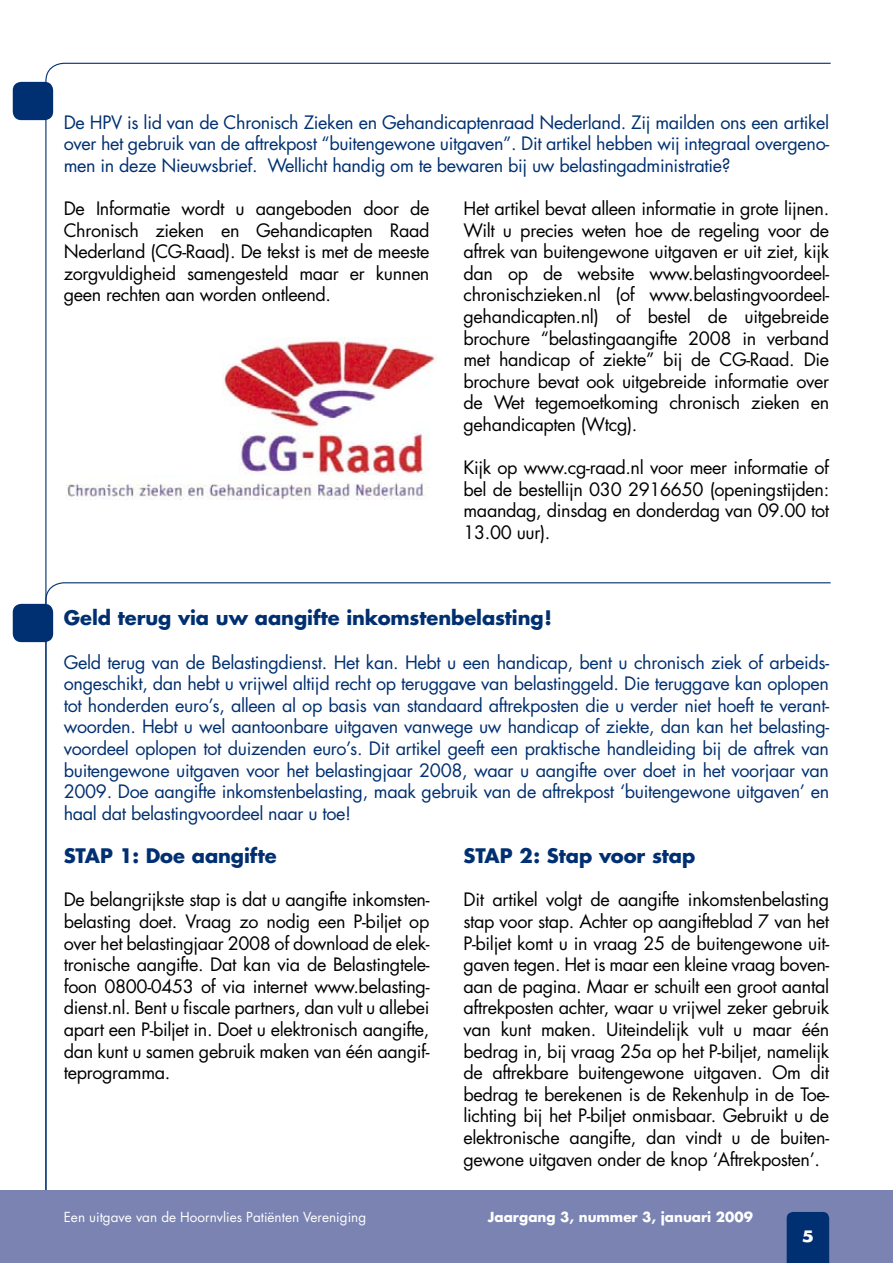
<style>
.page{position:relative;width:893px;height:1263px;background:#fff}
.page>*{position:absolute;margin:0;border:0;box-sizing:border-box;transform-origin:0 0}
.t1{font:700 19.5px "Futura";letter-spacing:-.005em;color:#003071}
.t2{font:18px/21.6px "Futura";letter-spacing:-.02em;color:#000;text-align:justify}
.t3{font:18px/21.6px "Futura";letter-spacing:-.02em;color:#003071;text-align:justify}
.t4{font:700 15.3px "Futura";color:#fff;scale:1.18 1}
.t5{font:13.5px "Futura";color:#fff}
.t6{font:700 13.5px "Futura";color:#fff}
</style>
<div class="page">
<svg style="left:45px;top:582px;width:787px;height:609px"></svg>
<div style="left:13px;top:82px;width:40px;height:38px;background:#003071;border-radius:9px"></div>
<div style="left:13px;top:604px;width:40px;height:38px;background:#003071;border-radius:9px"></div>
<img style="left:67px;top:337px;width:370px;height:163px">
<div style="left:0;top:1191px;width:893px;height:72px;background:#7a83b2"></div>
<div style="left:787px;top:1212px;width:42px;height:51px;background:#003071"></div>
<p class="t3" style="left:64px;top:111px;width:767px">De HPV is lid van de Chronisch Zieken en Gehandicaptenraad Nederland. Zij mailden ons een artikel over het gebruik van de aftrekpost “buitengewone uitgaven”. Dit artikel hebben wij integraal overgeno&shy;men in deze Nieuwsbrief. Wellicht handig om te bewaren bij uw belastingadministratie?</p>
<p class="t2" style="left:64px;top:198px;width:367px">De Informatie wordt u aangeboden door de Chronisch zieken en Gehandicapten Raad Nederland (CG-Raad). De tekst is met de meeste zorgvuldigheid samengesteld maar er kunnen geen rechten aan worden ontleend.</p>
<p class="t2" style="left:463px;top:198px;width:367px">Het artikel bevat alleen informatie in grote lijnen.<br>Wilt u precies weten hoe de regeling voor de aftrek van buitengewone uitgaven er uit ziet, kijk dan op de website www.belastingvoordeel&shy;chronischzieken.nl (of www.belastingvoordeel&shy;gehandicapten.nl) of bestel de uitgebreide brochure “belastingaangifte 2008 in verband met handicap of ziekte” bij de CG-Raad. Die brochure bevat ook uitgebreide informatie over de Wet tegemoetkoming chronisch zieken en gehandicapten (Wtcg).</p>
<p class="t2" style="left:463px;top:457px;width:367px">Kijk op www.cg-raad.nl voor meer informatie of bel de bestellijn 030 2916650 (openingstijden: maandag, dinsdag en donderdag van 09.00 tot 13.00 uur).</p>
<p class="t1" style="left:64px;top:605px;width:490px">Geld terug via uw aangifte inkomstenbelasting!</p>
<p class="t3" style="left:64px;top:651px;width:767px">Geld terug van de Belastingdienst. Het kan. Hebt u een handicap, bent u chronisch ziek of arbeids&shy;ongeschikt, dan hebt u vrijwel altijd recht op teruggave van belastinggeld. Die teruggave kan oplopen tot honderden euro’s, alleen al op basis van standaard aftrekposten die u verder niet hoeft te verant&shy;woorden. Hebt u wel aantoonbare uitgaven vanwege uw handicap of ziekte, dan kan het belasting&shy;voordeel oplopen tot duizenden euro’s. Dit artikel geeft een praktische handleiding bij de aftrek van buitengewone uitgaven voor het belastingjaar 2008, waar u aangifte over doet in het voorjaar van 2009. Doe aangifte inkomstenbelasting, maak gebruik van de aftrekpost ‘buitengewone uitgaven’ en haal dat belastingvoordeel naar u toe!</p>
<p class="t1" style="left:64px;top:843px;width:214px">STAP 1: Doe aangifte</p>
<p class="t2" style="left:64px;top:889px;width:367px">De belangrijkste stap is dat u aangifte inkomsten&shy;belasting doet. Vraag zo nodig een P-biljet op over het belastingjaar 2008 of download de elek&shy;tronische aangifte. Dat kan via de Belastingtele&shy;foon 0800-0453 of via internet www.belasting&shy;dienst.nl. Bent u fiscale partners, dan vult u allebei apart een P-biljet in. Doet u elektronisch aangifte, dan kunt u samen gebruik maken van één aangif&shy;teprogramma.</p>
<p class="t1" style="left:463px;top:843px;width:233px">STAP 2: Stap voor stap</p>
<p class="t2" style="left:463px;top:889px;width:367px">Dit artikel volgt de aangifte inkomstenbelasting stap voor stap. Achter op aangifteblad 7 van het P-biljet komt u in vraag 25 de buitengewone uit&shy;gaven tegen. Het is maar een kleine vraag boven&shy;aan de pagina. Maar er schuilt een groot aantal aftrekposten achter, waar u vrijwel zeker gebruik van kunt maken. Uiteindelijk vult u maar één bedrag in, bij vraag 25a op het P-biljet, namelijk de aftrekbare buitengewone uitgaven. Om dit bedrag te berekenen is de Rekenhulp in de Toe&shy;lichting bij het P-biljet onmisbaar. Gebruikt u de elektronische aangifte, dan vindt u de buiten&shy;gewone uitgaven onder de knop ‘Aftrekposten’.</p>
<p class="t5" style="left:64px;top:1208px;width:304px">Een uitgave van de Hoornvlies Patiënten Vereniging</p>
<p class="t6" style="left:488px;top:1208px;width:267px">Jaargang 3, nummer 3, januari 2009</p>
<p class="t4" style="left:802px;top:1226px;width:12px">5</p>
</div>
